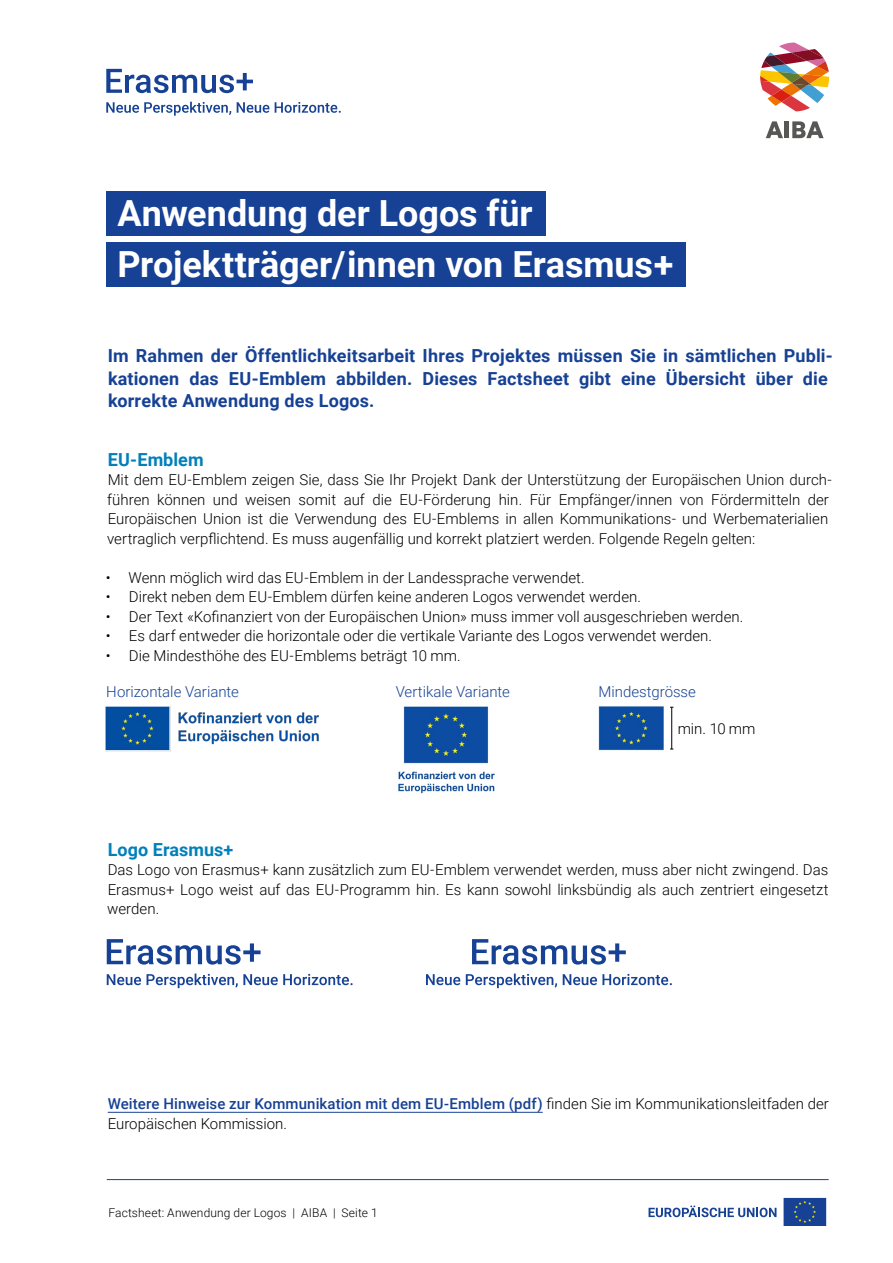
<style>
.page{position:relative;width:893px;height:1263px;background:#fff}
.page>*{position:absolute;margin:0;border:0;box-sizing:border-box;transform-origin:0 0}
.t1{font:700 36px/51px "Roboto";color:#fff}
.t2{font:700 18px/22.5px "Roboto";letter-spacing:.01em;color:#164194}
.t3{font:700 18px "Roboto";color:#007fbb}
.t4{font:300 15px/19.5px "Roboto";color:#000}
.t5{font:300 15px "Roboto";color:#164194}
.t6{font:300 12px "Roboto";letter-spacing:.01em;color:#000}
.s1{font-weight:500;color:#164194}
</style>
<div class="page">
<svg style="left:766px;top:121px;width:17px;height:17px"></svg>
<hr style="left:785px;top:121px;width:4px;height:17px;background:#575756">
<svg style="left:792px;top:121px;width:32px;height:17px"></svg>
<svg style="left:760px;top:43px;width:69px;height:68px"></svg>
<hr style="left:107px;top:1179px;width:722px;height:1px;background:#164194">
<div style="left:783px;top:1197px;width:44px;height:29px;background:#164194"></div>
<div style="left:783px;top:1197px;width:44px;height:29px;border:1px solid #fff"></div>
<svg style="left:794px;top:1201px;width:22px;height:22px"></svg>
<svg style="left:649px;top:1205px;width:127px;height:12px"></svg>
<svg style="left:106px;top:69px;width:147px;height:24px"></svg>
<svg style="left:106px;top:102px;width:125px;height:14px"></svg>
<svg style="left:237px;top:102px;width:32px;height:11px"></svg>
<svg style="left:275px;top:102px;width:66px;height:11px"></svg>
<hr style="left:108px;top:1112px;width:435px;height:1px;background:#164194">
<div style="left:106px;top:191px;width:439px;height:45px;background:#164194"></div>
<div style="left:106px;top:243px;width:580px;height:44px;background:#164194"></div>
<img style="left:106px;top:707px;width:213px;height:45px">
<svg style="left:107px;top:939px;width:154px;height:25px"></svg>
<svg style="left:107px;top:974px;width:34px;height:11px"></svg>
<svg style="left:147px;top:973px;width:206px;height:15px"></svg>
<img style="left:398px;top:706px;width:97px;height:88px">
<img style="left:598px;top:706px;width:66px;height:44px">
<hr style="left:671px;top:707px;width:1px;height:42px;background:#000">
<svg style="left:472px;top:939px;width:154px;height:25px"></svg>
<svg style="left:426px;top:974px;width:34px;height:11px"></svg>
<svg style="left:466px;top:973px;width:91px;height:15px"></svg>
<svg style="left:563px;top:974px;width:109px;height:11px"></svg>
<h1 class="t1" style="left:117px;top:186px;width:558px">Anwendung der Logos für<br>Projektträger/innen von Erasmus+</h1>
<p class="t2" style="left:108px;top:344px;width:727px">Im Rahmen der Öffentlichkeitsarbeit Ihres Projektes müssen Sie in sämtlichen Publi&shy;kationen das EU-Emblem abbilden. Dieses Factsheet gibt eine Übersicht über die korrekte Anwendung des Logos.</p>
<p class="t3" style="left:108px;top:447px;width:97px">EU-Emblem</p>
<p class="t4" style="left:107px;top:470px;width:726px">Mit dem EU-Emblem zeigen Sie, dass Sie Ihr Projekt Dank der Unterstützung der Europäischen Union durch&shy;führen können und weisen somit auf die EU-Förderung hin. Für Empfänger/innen von Fördermitteln der Europäischen Union ist die Verwendung des EU-Emblems in allen Kommunikations- und Werbematerialien vertraglich verpflichtend. Es muss augenfällig und korrekt platziert werden. Folgende Regeln gelten:</p>
<p class="t4" style="left:106px;top:567px;width:480px">• Wenn möglich wird das EU-Emblem in der Landessprache verwendet.</p>
<p class="t4" style="left:106px;top:587px;width:537px">• Direkt neben dem EU-Emblem dürfen keine anderen Logos verwendet werden.</p>
<p class="t4" style="left:106px;top:606px;width:639px">• Der Text «Kofinanziert von der Europäischen Union» muss immer voll ausgeschrieben werden.</p>
<p class="t4" style="left:106px;top:626px;width:608px">• Es darf entweder die horizontale oder die vertikale Variante des Logos verwendet werden.</p>
<p class="t4" style="left:106px;top:645px;width:356px">• Die Mindesthöhe des EU-Emblems beträgt 10 mm.</p>
<p class="t5" style="left:106px;top:681px;width:134px">Horizontale Variante</p>
<p class="t5" style="left:396px;top:681px;width:116px">Vertikale Variante</p>
<p class="t5" style="left:598px;top:681px;width:99px">Mindestgrösse</p>
<p class="t4" style="left:678px;top:718px;width:79px">min. 10 mm</p>
<p class="t3" style="left:108px;top:837px;width:127px">Logo Erasmus+</p>
<p class="t4" style="left:107px;top:860px;width:723px;text-align:justify">Das Logo von Erasmus+ kann zusätzlich zum EU-Emblem verwendet werden, muss aber nicht zwingend. Das Erasmus+ Logo weist auf das EU-Programm hin. Es kann sowohl linksbündig als auch zentriert eingesetzt werden.</p>
<p class="t4" style="left:108px;top:1094px;width:723px"><span class="s1">Weitere Hinweise zur Kommunikation mit dem EU-Emblem (pdf)</span> finden Sie im Kommunikationsleitfaden der<br>Europäischen Kommission.</p>
<p class="t6" style="left:108px;top:1204px;width:271px">Factsheet: Anwendung der Logos | AIBA | Seite 1</p>
</div>
